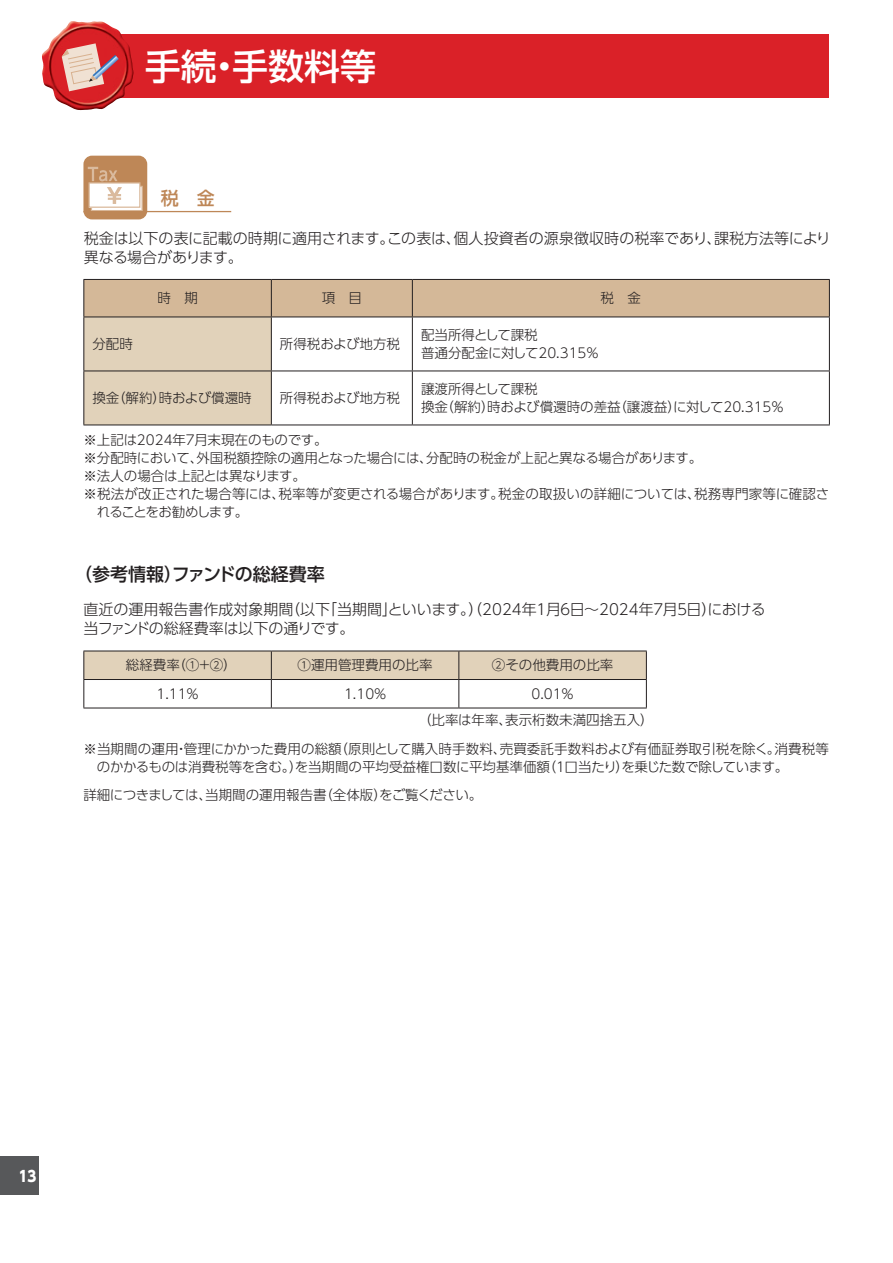
<style>
.page{position:relative;width:893px;height:1263px;background:#fff}
.page>*{position:absolute;margin:0;border:0;box-sizing:border-box;transform-origin:0 0}
.t1{font:500 36px "UD Shin Go Pro";color:#fff}
.t2{font:500 18px "UD Shin Go Pro";color:#231f20}
.t3{font:500 18px "UD Shin Go Pro";color:#be8757}
.t4{font:300 15px/18.8px "UD Shin Go Pro";color:#231f20}
.t5{font:800 15px "UD Shin Go Pro";color:#fff;scale:.9 1}
.t6{font:300 13.5px/18px "UD Shin Go Pro";color:#231f20}
.t7{font:300 13.5px "UD Shin Go Pro";letter-spacing:-.02em;color:#231f20}
.t8{font:300 13.5px "UD Shin Go Pro";letter-spacing:-.085em;color:#231f20}
</style>
<div class="page">
<div style="left:0;top:1157px;width:38px;height:38px;background:#57585a"></div>
<div style="left:83px;top:156px;width:64px;height:63px;background:#be8757;border-radius:9px"></div>
<div style="left:91px;top:186px;width:51px;height:25px;background:linear-gradient(to right,#fff,#fff)"></div>
<div style="left:91px;top:186px;width:52px;height:25px;border:1px solid #daba9d"></div>
<div style="left:89px;top:183px;width:51px;height:24px;background:#fff"></div>
<div style="left:89px;top:182px;width:51px;height:26px;border:1px solid #daba9d"></div>
<svg style="left:88px;top:167px;width:30px;height:14px"></svg>
<svg style="left:107px;top:187px;width:15px;height:17px"></svg>
<hr style="left:83px;top:211px;width:148px;height:1px;background:#be8757">
<svg style="left:84px;top:280px;width:745px;height:145px"></svg>
<hr style="left:83px;top:279px;width:188px;height:1px;background:#231f20">
<hr style="left:83px;top:280px;width:1px;height:37px;background:#231f20">
<hr style="left:271px;top:279px;width:141px;height:1px;background:#231f20">
<hr style="left:271px;top:280px;width:1px;height:37px;background:#231f20">
<hr style="left:412px;top:279px;width:418px;height:1px;background:#231f20">
<hr style="left:412px;top:280px;width:1px;height:37px;background:#231f20">
<hr style="left:829px;top:280px;width:1px;height:37px;background:#231f20">
<hr style="left:83px;top:317px;width:188px;height:1px;background:#231f20">
<hr style="left:83px;top:317px;width:1px;height:54px;background:#231f20">
<hr style="left:271px;top:317px;width:141px;height:1px;background:#231f20">
<hr style="left:271px;top:317px;width:1px;height:54px;background:#231f20">
<hr style="left:412px;top:317px;width:418px;height:1px;background:#231f20">
<hr style="left:412px;top:317px;width:1px;height:54px;background:#231f20">
<hr style="left:829px;top:317px;width:1px;height:54px;background:#231f20">
<hr style="left:83px;top:371px;width:188px;height:1px;background:#231f20">
<hr style="left:83px;top:371px;width:1px;height:54px;background:#231f20">
<hr style="left:271px;top:371px;width:141px;height:1px;background:#231f20">
<hr style="left:271px;top:371px;width:1px;height:54px;background:#231f20">
<hr style="left:412px;top:371px;width:418px;height:1px;background:#231f20">
<hr style="left:412px;top:371px;width:1px;height:54px;background:#231f20">
<hr style="left:829px;top:371px;width:1px;height:54px;background:#231f20">
<hr style="left:83px;top:425px;width:188px;height:1px;background:#231f20">
<hr style="left:271px;top:425px;width:141px;height:1px;background:#231f20">
<hr style="left:412px;top:425px;width:418px;height:1px;background:#231f20">
<svg style="left:83px;top:651px;width:564px;height:57px"></svg>
<hr style="left:83px;top:708px;width:188px;height:1px;background:#231f20">
<hr style="left:271px;top:708px;width:188px;height:1px;background:#231f20">
<hr style="left:459px;top:708px;width:188px;height:1px;background:#231f20">
<div style="left:83px;top:34px;width:740px;height:64px;background:#da2128"></div>
<hr style="left:825px;top:34px;width:4px;height:64px;background:#da2128">
<img style="left:42px;top:21px;width:92px;height:90px">
<svg style="left:62px;top:43px;width:57px;height:48px"></svg>
<h1 class="t1" style="left:145px;top:37px;width:233px">手続・手数料等</h1>
<h2 class="t3" style="left:161px;top:184px;width:55px">税　金</h2>
<p class="t4" style="left:84px;top:228px;width:749px">税金は以下の表に記載の時期に適用されます。この表は、個人投資者の源泉徴収時の税率であり、課税方法等により異なる場合があります。</p>
<p class="t6" style="left:157px;top:289px;width:42px">時　期</p>
<p class="t6" style="left:322px;top:289px;width:42px">項　目</p>
<p class="t6" style="left:601px;top:289px;width:42px">税　金</p>
<p class="t6" style="left:92px;top:334px;width:42px">分配時</p>
<p class="t6" style="left:280px;top:334px;width:122px">所得税および地方税</p>
<p class="t6" style="left:421px;top:325px;width:180px">配当所得として課税<br>普通分配金に対して20.315％</p>
<p class="t6" style="left:92px;top:388px;width:161px">換金（解約）時および償還時</p>
<p class="t6" style="left:280px;top:388px;width:122px">所得税および地方税</p>
<p class="t6" style="left:421px;top:379px;width:365px">譲渡所得として課税<br>換金（解約）時および償還時の差益（譲渡益）に対して20.315％</p>
<p class="t7" style="left:83px;top:429px;width:246px">※上記は2024年７月末現在のものです。</p>
<p class="t6" style="left:83px;top:449px;width:620px">※分配時において、外国税額控除の適用となった場合には、分配時の税金が上記と異なる場合があります。</p>
<p class="t7" style="left:83px;top:465px;width:224px">※法人の場合は上記とは異なります。</p>
<p class="t6" style="left:83px;top:485px;width:747px">※税法が改正された場合等には、税率等が変更される場合があります。税金の取扱いの詳細については、税務専門家等に確認さ</p>
<p class="t8" style="left:97px;top:501px;width:153px">れることをお勧めします。</p>
<h2 class="t2" style="left:74px;top:559px;width:252px">（参考情報）ファンドの総経費率</h2>
<p class="t4" style="left:83px;top:599px;width:684px">直近の運用報告書作成対象期間（以下「当期間」といいます。）（2024年１月６日～2024年７月５日）における当ファンドの総経費率は以下の通りです。</p>
<p class="t6" style="left:126px;top:656px;width:112px">総経費率（①＋②）</p>
<p class="t6" style="left:298px;top:656px;width:137px">①運用管理費用の比率</p>
<p class="t6" style="left:492px;top:656px;width:123px">②その他費用の比率</p>
<p class="t6" style="left:157px;top:684px;width:44px">1.11％</p>
<p class="t6" style="left:344px;top:684px;width:44px">1.10％</p>
<p class="t6" style="left:418px;top:680px;width:237px;line-height:26.2px;text-indent:114px">0.01％<br>（比率は年率、表示桁数未満四捨五入）</p>
<p class="t6" style="left:97px;top:739px;width:733px;text-indent:-14px">※当期間の運用・管理にかかった費用の総額（原則として購入時手数料、売買委託手数料および有価証券取引税を除く。消費税等のかかるものは消費税等を含む。）を当期間の平均受益権口数に平均基準価額（１口当たり）を乗じた数で除しています。</p>
<p class="t6" style="left:83px;top:785px;width:400px">詳細につきましては、当期間の運用報告書（全体版）をご覧ください。</p>
<p class="t5" style="left:19px;top:1163px;width:21px">13</p>
</div>
